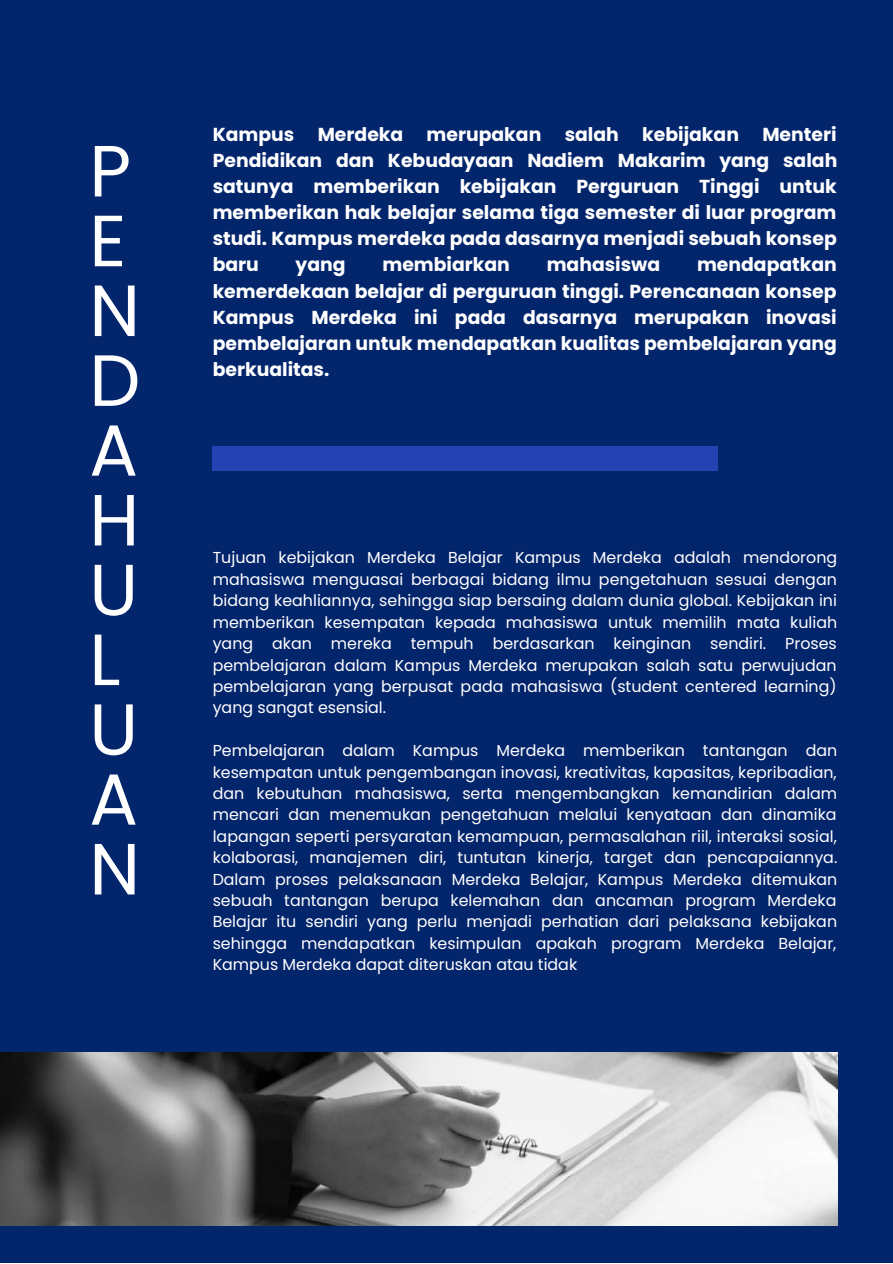
<style>
.page{position:relative;width:893px;height:1264px;background:#fff}
.page>*{position:absolute;margin:0;border:0;box-sizing:border-box;transform-origin:0 0}
.t1{font:72.3px/69.8px "Poppins";color:#fff}
.t2{font:700 18.75px/26.1px "Poppins";color:#fff;text-align:justify}
.t3{font:15.9px/21.5px "Poppins";color:#fff;text-align:justify}
</style>
<div class="page">
<div style="left:0;top:0;width:892px;height:1262px;background:#03256c"></div>
<div style="left:213px;top:447px;width:505px;height:24px;background:#2541b2"></div>
<img style="left:0;top:1052px;width:837px;height:173px">
<h1 class="t1" style="left:89px;top:136px;width:53px">P<br>E<br>N<br>D<br>A<br>H<br>U<br>L<br>U<br>A<br>N</h1>
<p class="t2" style="left:213px;top:121px;width:626px">Kampus Merdeka merupakan salah kebijakan Menteri Pendidikan dan Kebudayaan Nadiem Makarim yang salah satunya memberikan kebijakan Perguruan Tinggi untuk memberikan hak belajar selama tiga semester di luar program studi. Kampus merdeka pada dasarnya menjadi sebuah konsep baru</p>
<p class="t2" style="left:295px;top:252px;width:52px">yang</p>
<p class="t2" style="left:382px;top:252px;width:129px">membiarkan</p>
<p class="t2" style="left:546px;top:252px;width:115px">mahasiswa</p>
<p class="t2" style="left:213px;top:252px;width:625px;text-indent:484px">mendapatkan kemerdekaan belajar di perguruan tinggi. Perencanaan konsep Kampus Merdeka ini pada dasarnya merupakan inovasi pembelajaran untuk mendapatkan kualitas pembelajaran yang berkualitas.</p>
<p class="t3" style="left:213px;top:547px;width:626px">Tujuan kebijakan Merdeka Belajar Kampus Merdeka adalah mendorong mahasiswa menguasai berbagai bidang ilmu pengetahuan sesuai dengan bidang keahliannya, sehingga siap bersaing dalam dunia global. Kebijakan ini memberikan kesempatan kepada mahasiswa untuk memilih mata kuliah yang akan mereka tempuh berdasarkan keinginan sendiri. Proses pembelajaran dalam Kampus Merdeka merupakan salah satu perwujudan pembelajaran yang berpusat pada mahasiswa (student centered learning) yang sangat esensial.</p>
<p class="t3" style="left:213px;top:739px;width:626px">Pembelajaran dalam Kampus Merdeka memberikan tantangan dan kesempatan untuk pengembangan inovasi, kreativitas, kapasitas, kepribadian, dan kebutuhan mahasiswa, serta mengembangkan kemandirian dalam mencari dan menemukan pengetahuan melalui kenyataan dan dinamika lapangan seperti persyaratan kemampuan, permasalahan riil, interaksi sosial, kolaborasi, manajemen diri, tuntutan kinerja, target dan pencapaiannya.<br>Dalam proses pelaksanaan Merdeka Belajar, Kampus Merdeka ditemukan sebuah tantangan berupa kelemahan dan ancaman program Merdeka Belajar itu sendiri yang perlu menjadi perhatian dari pelaksana kebijakan sehingga mendapatkan kesimpulan apakah program Merdeka Belajar, Kampus Merdeka dapat diteruskan atau tidak</p>
</div>
